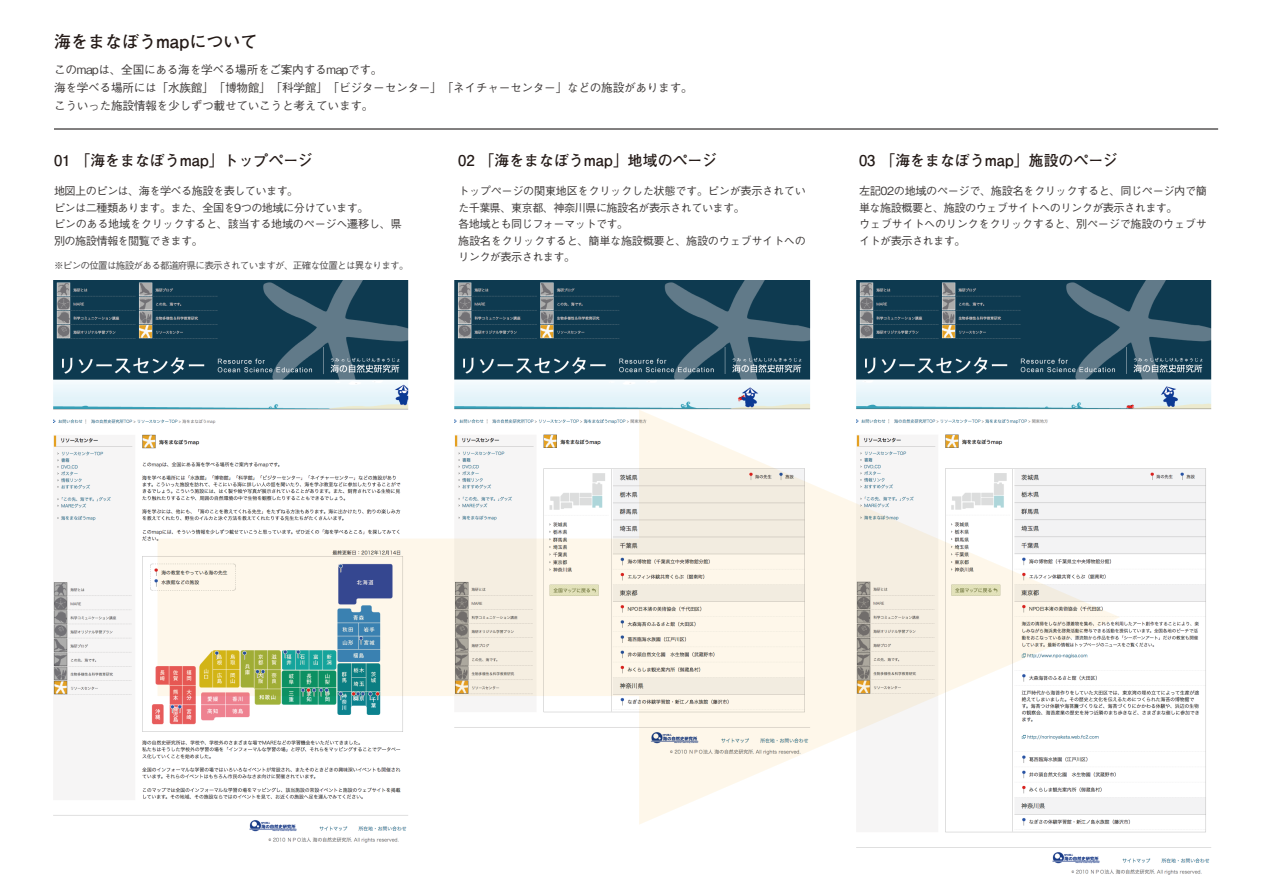
<style>
.page{position:relative;width:1263px;height:893px;background:#fff}
.page>*{position:absolute;margin:0;border:0;box-sizing:border-box;transform-origin:0 0}
.t1{font:700 16.95px "Futo Go B101 Pro";color:#231916}
.t2{font:700 14.85px "Futo Go B101 Pro";color:#231916}
.t3{font:500 11.7px/18px "Gothic BBB Pro";letter-spacing:-.025em;color:#3f3b3a}
.t4{font:500 11.1px/16.5px "Gothic BBB Pro";letter-spacing:-.035em;color:#3f3b3a}
.t5{font:500 9.6px "Gothic BBB Pro";letter-spacing:-.075em;color:#4d4a4a}
</style>
<div class="page">
<img style="left:53px;top:281px;width:356px;height:562px">
<img style="left:856px;top:281px;width:356px;height:594px">
<img style="left:454px;top:281px;width:357px;height:129px">
<hr style="left:54px;top:129px;width:1164px;height:1px;background:#060202">
<svg style="left:158px;top:410px;width:962px;height:415px"></svg>
<h1 class="t1" style="left:54px;top:28px;width:205px">海をまなぼうmapについて</h1>
<p class="t3" style="left:54px;top:59px;width:640px">このmapは、全国にある海を学べる場所をご案内するmapです。<br>海を学べる場所には「水族館」「博物館」「科学館」「ビジターセンター」「ネイチャーセンター」などの施設があります。こういった施設情報を少しずつ載せていこうと考えています。</p>
<h2 class="t2" style="left:54px;top:148px;width:261px">01 「海をまなぼうmap」トップページ</h2>
<p class="t4" style="left:54px;top:181px;width:349px">地図上のピンは、海を学べる施設を表しています。<br>ピンは二種類あります。また、全国を9つの地域に分けています。<br>ピンのある地域をクリックすると、該当する地域のページへ遷移し、県別の施設情報を閲覧できます。</p>
<p class="t5" style="left:54px;top:257px;width:356px">※ピンの位置は施設がある都道府県に表示されていますが、正確な位置とは異なります。</p>
<h2 class="t2" style="left:458px;top:148px;width:261px">02 「海をまなぼうmap」地域のページ</h2>
<p class="t4" style="left:458px;top:181px;width:349px">トップページの関東地区をクリックした状態です。ピンが表示されていた千葉県、東京都、神奈川県に施設名が表示されています。<br>各地域とも同じフォーマットです。<br>施設名をクリックすると、簡単な施設概要と、施設のウェブサイトへのリンクが表示されます。</p>
<h2 class="t2" style="left:859px;top:148px;width:261px">03 「海をまなぼうmap」施設のページ</h2>
<p class="t4" style="left:859px;top:181px;width:349px">左記02の地域のページで、施設名をクリックすると、同じページ内で簡単な施設概要と、施設のウェブサイトへのリンクが表示されます。<br>ウェブサイトへのリンクをクリックすると、別ページで施設のウェブサイトが表示されます。</p>
</div>
